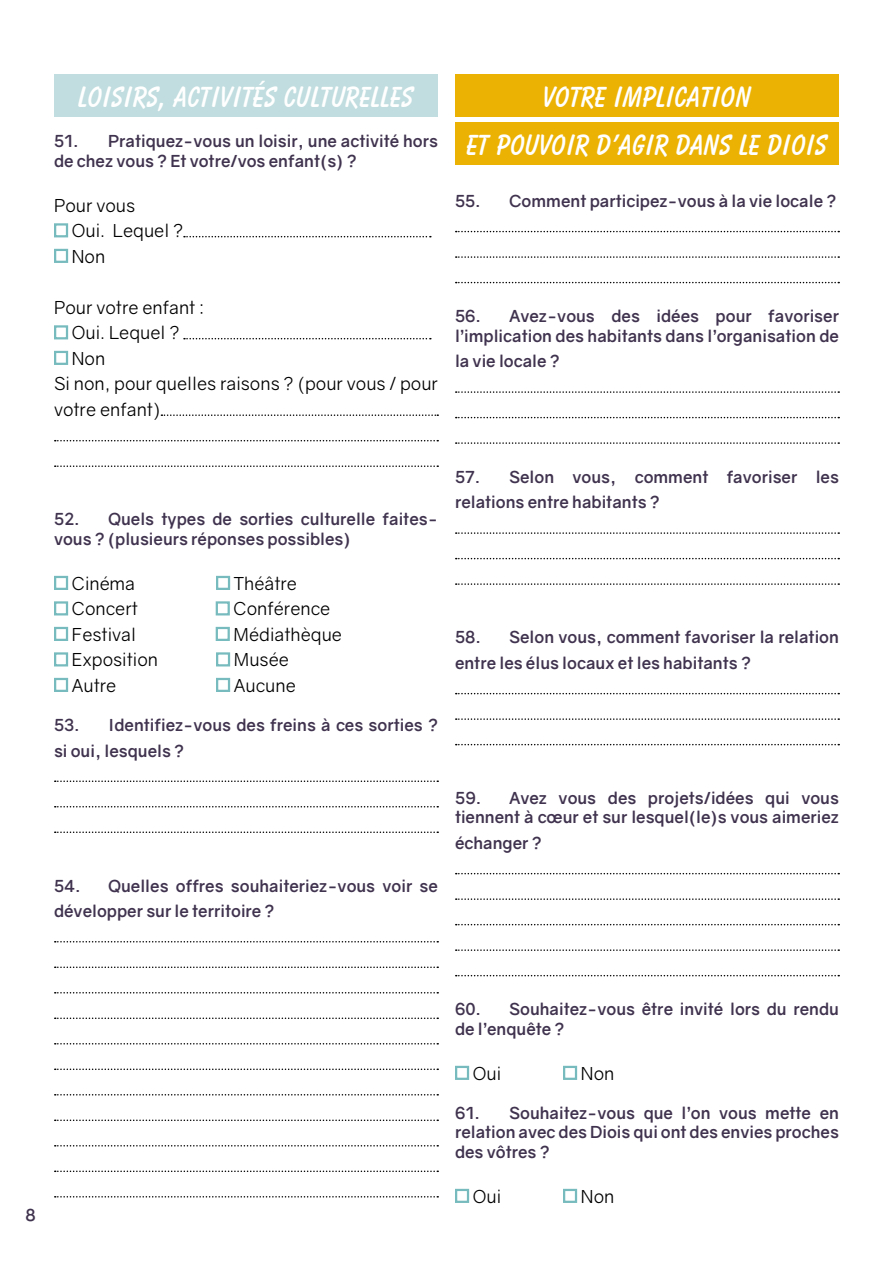
<style>
.page{position:relative;width:893px;height:1263px;background:#fff}
.page>*{position:absolute;margin:0;border:0;box-sizing:border-box;transform-origin:0 0}
.t1{font:700 30px/48px "Balloon BT";color:#fff;text-align:center}
.t2{font:18px/25.5px "Gravity";color:#000}
.t3{font:700 16.5px/19.5px "Gravity";color:#40334f}
</style>
<div class="page">
<div style="left:54px;top:74px;width:384px;height:43px;background:#c1dddf"></div>
<div style="left:455px;top:74px;width:384px;height:43px;background:#ecb203"></div>
<div style="left:455px;top:122px;width:384px;height:43px;background:#ecb203"></div>
<div style="left:54px;top:223px;width:14px;height:14px;border:2px solid #77bbbe"></div>
<svg style="left:184px;top:236px;width:247px;height:1px"></svg>
<div style="left:54px;top:249px;width:14px;height:14px;border:2px solid #77bbbe"></div>
<div style="left:54px;top:325px;width:14px;height:14px;border:2px solid #77bbbe"></div>
<svg style="left:184px;top:338px;width:247px;height:1px"></svg>
<div style="left:54px;top:351px;width:14px;height:14px;border:2px solid #77bbbe"></div>
<svg style="left:161px;top:414px;width:277px;height:2px"></svg>
<svg style="left:55px;top:440px;width:383px;height:1px"></svg>
<svg style="left:55px;top:465px;width:383px;height:2px"></svg>
<div style="left:54px;top:576px;width:14px;height:14px;border:2px solid #77bbbe"></div>
<div style="left:216px;top:576px;width:14px;height:14px;border:2px solid #77bbbe"></div>
<div style="left:54px;top:601px;width:14px;height:14px;border:2px solid #77bbbe"></div>
<div style="left:216px;top:601px;width:14px;height:14px;border:2px solid #77bbbe"></div>
<div style="left:54px;top:627px;width:14px;height:14px;border:2px solid #77bbbe"></div>
<div style="left:216px;top:627px;width:14px;height:14px;border:2px solid #77bbbe"></div>
<div style="left:54px;top:652px;width:14px;height:14px;border:2px solid #77bbbe"></div>
<div style="left:216px;top:652px;width:14px;height:14px;border:2px solid #77bbbe"></div>
<div style="left:54px;top:678px;width:14px;height:14px;border:2px solid #77bbbe"></div>
<div style="left:216px;top:678px;width:14px;height:14px;border:2px solid #77bbbe"></div>
<svg style="left:55px;top:780px;width:383px;height:2px"></svg>
<svg style="left:55px;top:806px;width:383px;height:1px"></svg>
<svg style="left:55px;top:831px;width:383px;height:2px"></svg>
<svg style="left:55px;top:941px;width:383px;height:1px"></svg>
<svg style="left:55px;top:966px;width:383px;height:2px"></svg>
<svg style="left:55px;top:992px;width:383px;height:1px"></svg>
<svg style="left:55px;top:1017px;width:383px;height:2px"></svg>
<svg style="left:55px;top:1043px;width:383px;height:1px"></svg>
<svg style="left:55px;top:1068px;width:383px;height:2px"></svg>
<svg style="left:55px;top:1094px;width:383px;height:1px"></svg>
<svg style="left:55px;top:1119px;width:383px;height:2px"></svg>
<svg style="left:55px;top:1145px;width:383px;height:1px"></svg>
<svg style="left:55px;top:1170px;width:383px;height:2px"></svg>
<svg style="left:55px;top:1196px;width:383px;height:1px"></svg>
<svg style="left:456px;top:231px;width:383px;height:1px"></svg>
<svg style="left:456px;top:256px;width:383px;height:2px"></svg>
<svg style="left:456px;top:282px;width:383px;height:1px"></svg>
<svg style="left:456px;top:391px;width:383px;height:2px"></svg>
<svg style="left:456px;top:417px;width:383px;height:1px"></svg>
<svg style="left:456px;top:442px;width:383px;height:2px"></svg>
<svg style="left:456px;top:532px;width:383px;height:2px"></svg>
<svg style="left:456px;top:558px;width:383px;height:1px"></svg>
<svg style="left:456px;top:583px;width:383px;height:2px"></svg>
<svg style="left:456px;top:693px;width:383px;height:1px"></svg>
<svg style="left:456px;top:718px;width:383px;height:2px"></svg>
<svg style="left:456px;top:744px;width:383px;height:1px"></svg>
<svg style="left:456px;top:873px;width:383px;height:1px"></svg>
<svg style="left:456px;top:898px;width:383px;height:2px"></svg>
<svg style="left:456px;top:924px;width:383px;height:1px"></svg>
<svg style="left:456px;top:949px;width:383px;height:2px"></svg>
<svg style="left:456px;top:975px;width:383px;height:1px"></svg>
<div style="left:455px;top:1066px;width:14px;height:14px;border:2px solid #77bbbe"></div>
<div style="left:563px;top:1066px;width:14px;height:14px;border:2px solid #77bbbe"></div>
<div style="left:455px;top:1189px;width:14px;height:14px;border:2px solid #77bbbe"></div>
<div style="left:563px;top:1189px;width:14px;height:14px;border:2px solid #77bbbe"></div>
<h1 class="t1" style="left:78px;top:73px;width:337px">LOISIRS, ACTIVITÉS CULTURELLES</h1>
<h1 class="t1" style="left:466px;top:73px;width:362px">VOTRE IMPLICATION<br>ET POUVOIR D’AGIR DANS LE DIOIS</h1>
<p class="t3" style="left:54px;top:132px;width:385px">51. Pratiquez-vous un loisir, une activité hors de chez vous ? Et votre/vos enfant(s) ?</p>
<p class="t2" style="left:72px;top:193px;width:113px;text-indent:-18px">Pour vous<br>Oui. Lequel ?<br>Non</p>
<p class="t2" style="left:54px;top:295px;width:151px">Pour votre enfant :</p>
<p class="t2" style="left:72px;top:320px;width:109px">Oui. Lequel ?</p>
<p class="t2" style="left:72px;top:346px;width:35px">Non</p>
<p class="t2" style="left:54px;top:371px;width:385px">Si non, pour quelles raisons ? (pour vous / pour</p>
<p class="t2" style="left:54px;top:397px;width:108px">votre enfant)</p>
<p class="t3" style="left:455px;top:191px;width:383px">55. Comment participez-vous à la vie locale ?</p>
<p class="t3" style="left:455px;top:307px;width:385px">56. Avez-vous des idées pour favoriser l’implication des habitants dans l’organisation de</p>
<p class="t3" style="left:455px;top:352px;width:106px">la vie locale ?</p>
<p class="t3" style="left:54px;top:510px;width:385px">52. Quels types de sorties culturelle faites&shy;vous ? (plusieurs réponses possibles)</p>
<p class="t2" style="left:72px;top:571px;width:65px">Cinéma</p>
<p class="t2" style="left:234px;top:571px;width:65px">Théâtre</p>
<p class="t2" style="left:72px;top:596px;width:67px">Concert</p>
<p class="t2" style="left:234px;top:596px;width:98px">Conférence</p>
<p class="t2" style="left:72px;top:622px;width:66px">Festival</p>
<p class="t2" style="left:234px;top:622px;width:110px">Médiathèque</p>
<p class="t2" style="left:72px;top:647px;width:88px">Exposition</p>
<p class="t2" style="left:234px;top:647px;width:57px">Musée</p>
<p class="t2" style="left:72px;top:673px;width:46px">Autre</p>
<p class="t2" style="left:234px;top:673px;width:63px">Aucune</p>
<p class="t3" style="left:54px;top:712px;width:385px;line-height:25.5px">53. Identifiez-vous des freins à ces sorties ? si oui, lesquels ?</p>
<p class="t3" style="left:54px;top:873px;width:385px;line-height:25.5px">54. Quelles offres souhaiteriez-vous voir se développer sur le territoire ?</p>
<p class="t3" style="left:455px;top:464px;width:385px;line-height:25.5px">57. Selon vous, comment favoriser les relations entre habitants ?</p>
<p class="t3" style="left:455px;top:625px;width:385px;line-height:25.5px">58. Selon vous, comment favoriser la relation entre les élus locaux et les habitants ?</p>
<p class="t3" style="left:455px;top:788px;width:385px">59. Avez vous des projets/idées qui vous tiennent à cœur et sur lesquel(le)s vous aimeriez</p>
<p class="t3" style="left:455px;top:833px;width:88px">échanger ?</p>
<p class="t3" style="left:26px;top:1206px;width:12px">8</p>
<p class="t3" style="left:455px;top:1000px;width:385px">60. Souhaitez-vous être invité lors du rendu de l’enquête ?</p>
<p class="t2" style="left:473px;top:1061px;width:30px">Oui</p>
<p class="t2" style="left:581px;top:1061px;width:35px">Non</p>
<p class="t3" style="left:455px;top:1103px;width:385px;text-align:justify">61. Souhaitez-vous que l’on vous mette en relation avec des Diois qui ont des envies proches des vôtres ?</p>
<p class="t2" style="left:473px;top:1184px;width:30px">Oui</p>
<p class="t2" style="left:581px;top:1184px;width:35px">Non</p>
</div>
